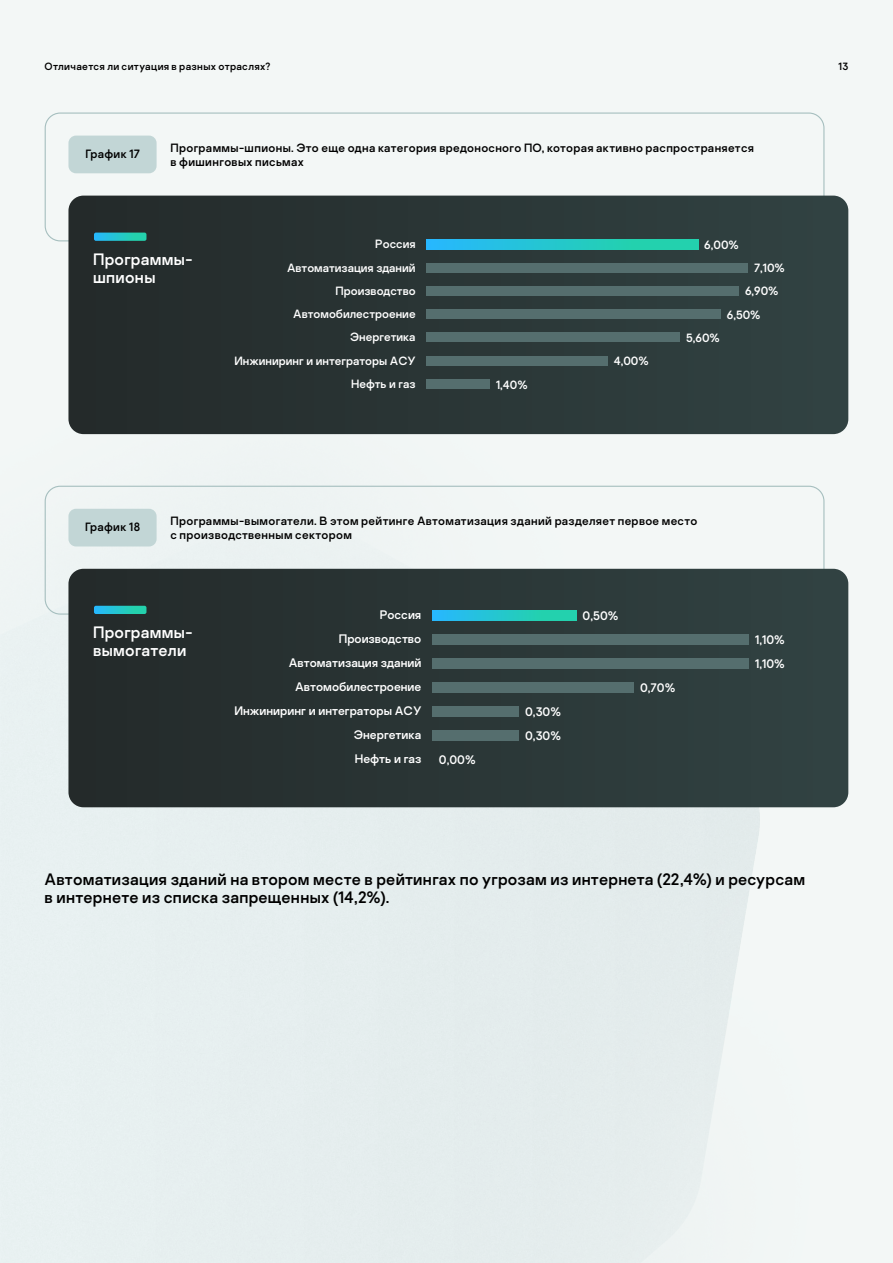
<style>
.page{position:relative;width:893px;height:1263px;background:#f3f7f6}
.page>*{position:absolute;margin:0;border:0;box-sizing:border-box;transform-origin:0 0}
.t1{font:16.5px/18px "Kaspersky Sans";letter-spacing:.015em;color:#000}
.t2{font:16.5px/18px "Kaspersky Sans";letter-spacing:.015em;color:#fff}
.t3{font:12.3px "Kaspersky Sans";color:#fff}
.t4{font:12px/13.5px "Kaspersky Sans";letter-spacing:.03em;color:#000}
.t5{font:12px "Kaspersky Sans";color:#fff}
.t6{font:10.5px "Kaspersky Sans";letter-spacing:.03em;color:#000}
</style>
<div class="page">
<div style="left:68px;top:136px;width:89px;height:37px;background:#c2d6d6;border-radius:8px"></div>
<svg style="left:68px;top:196px;width:780px;height:238px;background:#2a3636"></svg>
<svg style="left:94px;top:233px;width:52px;height:8px"></svg>
<div style="left:68px;top:509px;width:89px;height:37px;background:#c2d6d6;border-radius:8px"></div>
<svg style="left:68px;top:569px;width:780px;height:238px;background:#2a3636"></svg>
<svg style="left:94px;top:606px;width:52px;height:8px"></svg>
<div style="left:427px;top:379px;width:63px;height:10px;background:#556e6e"></div>
<div style="left:427px;top:356px;width:181px;height:10px;background:#556e6e"></div>
<div style="left:427px;top:333px;width:253px;height:9px;background:#556e6e"></div>
<div style="left:427px;top:309px;width:294px;height:10px;background:#556e6e"></div>
<div style="left:427px;top:286px;width:312px;height:10px;background:#556e6e"></div>
<div style="left:427px;top:263px;width:321px;height:9px;background:#556e6e"></div>
<svg style="left:427px;top:239px;width:271px;height:10px;background:#24c7cc"></svg>
<div style="left:433px;top:730px;width:86px;height:10px;background:#556e6e"></div>
<div style="left:433px;top:706px;width:86px;height:10px;background:#556e6e"></div>
<div style="left:433px;top:682px;width:201px;height:10px;background:#556e6e"></div>
<div style="left:433px;top:658px;width:316px;height:10px;background:#556e6e"></div>
<div style="left:433px;top:634px;width:316px;height:10px;background:#556e6e"></div>
<svg style="left:433px;top:610px;width:143px;height:10px"></svg>
<p class="t6" style="left:45px;top:60px;width:227px">Отличается ли ситуация в разных отраслях?</p>
<p class="t6" style="left:839px;top:60px;width:11px">13</p>
<p class="t4" style="left:85px;top:147px;width:56px">График 17</p>
<p class="t4" style="left:170px;top:141px;width:585px">Программы-шпионы. Это еще одна категория вредоносного ПО, которая активно распространяется в фишинговых письмах</p>
<p class="t5" style="left:375px;top:237px;width:42px">Россия</p>
<p class="t5" style="left:704px;top:237px;width:36px">6,00%</p>
<h1 class="t2" style="left:93px;top:250px;width:101px">Программы&shy;шпионы</h1>
<p class="t5" style="left:287px;top:260px;width:130px">Автоматизация зданий</p>
<p class="t5" style="left:336px;top:283px;width:82px">Производство</p>
<p class="t5" style="left:293px;top:307px;width:124px">Автомобилестроение</p>
<p class="t5" style="left:350px;top:330px;width:67px">Энергетика</p>
<p class="t5" style="left:234px;top:353px;width:183px">Инжиниринг и интеграторы АСУ</p>
<p class="t5" style="left:351px;top:376px;width:66px">Нефть и газ</p>
<p class="t5" style="left:496px;top:377px;width:33px">1,40%</p>
<p class="t5" style="left:614px;top:354px;width:37px">4,00%</p>
<p class="t5" style="left:754px;top:261px;width:32px">7,10%</p>
<p class="t5" style="left:745px;top:284px;width:35px">6,90%</p>
<p class="t5" style="left:727px;top:307px;width:35px">6,50%</p>
<p class="t5" style="left:686px;top:331px;width:35px">5,60%</p>
<p class="t4" style="left:85px;top:520px;width:56px">График 18</p>
<p class="t4" style="left:170px;top:514px;width:528px">Программы-вымогатели. В этом рейтинге Автоматизация зданий разделяет первое место с производственным сектором</p>
<p class="t3" style="left:380px;top:608px;width:43px">Россия</p>
<p class="t3" style="left:583px;top:608px;width:37px">0,50%</p>
<h1 class="t2" style="left:93px;top:623px;width:101px">Программы&shy;вымогатели</h1>
<p class="t3" style="left:339px;top:632px;width:84px">Производство</p>
<p class="t3" style="left:289px;top:656px;width:134px">Автоматизация зданий</p>
<p class="t3" style="left:295px;top:680px;width:128px">Автомобилестроение</p>
<p class="t3" style="left:234px;top:704px;width:188px">Инжиниринг и интеграторы АСУ</p>
<p class="t3" style="left:354px;top:728px;width:69px">Энергетика</p>
<p class="t3" style="left:355px;top:752px;width:68px">Нефть и газ</p>
<p class="t3" style="left:439px;top:752px;width:38px">0,00%</p>
<p class="t3" style="left:525px;top:704px;width:37px">0,30%</p>
<p class="t3" style="left:525px;top:728px;width:37px">0,30%</p>
<p class="t3" style="left:640px;top:680px;width:37px">0,70%</p>
<p class="t3" style="left:755px;top:632px;width:31px">1,10%</p>
<p class="t3" style="left:755px;top:656px;width:31px">1,10%</p>
<h1 class="t1" style="left:45px;top:870px;width:762px">Автоматизация зданий на втором месте в рейтингах по угрозам из интернета (22,4%) и ресурсам в интернете из списка запрещенных (14,2%).</h1>
</div>
